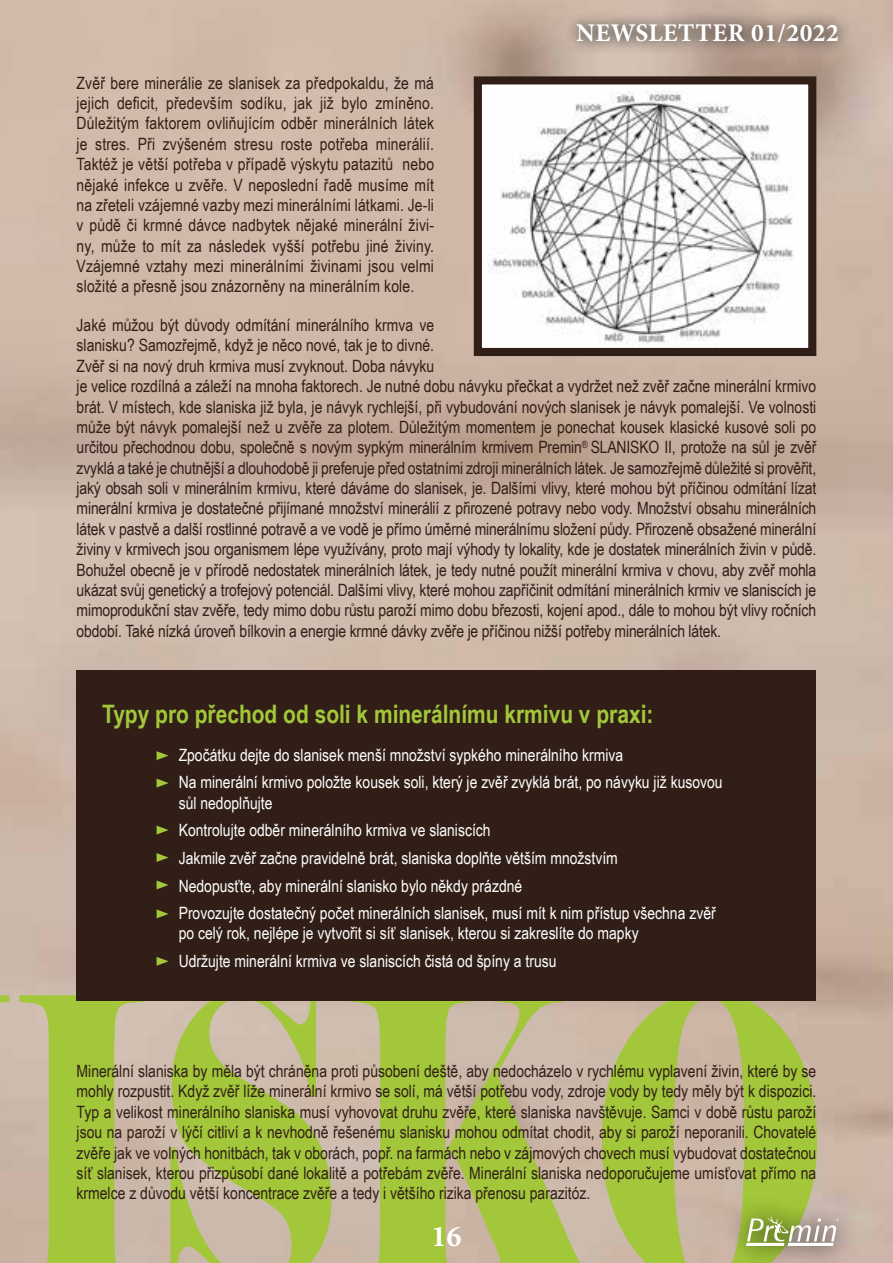
<style>
.page{position:relative;width:893px;height:1263px;background:#fff}
.page>*{position:absolute;margin:0;border:0;box-sizing:border-box;transform-origin:0 0}
.t1{font:700 30px "Minion Pro";color:#fff}
.t2{font:700 25.5px "Arial Narrow";color:#a2c73a}
.t3{font:700 25.5px "Minion Pro";letter-spacing:.02em;color:#fff}
.t4{font:16.95px/20.4px "Arial Narrow";letter-spacing:-.01em;color:#311e16;text-align:justify}
.t5{font:16.95px/27.6px "Arial Narrow";color:#fff}
</style>
<div class="page">
<img style="left:0;top:0;width:893px;height:1263px">
<svg style="left:0;top:995px;width:9px;height:268px;background:#c9b6a5"></svg>
<svg style="left:19px;top:995px;width:125px;height:268px;background:#b5c06d"></svg>
<svg style="left:170px;top:1001px;width:161px;height:262px;background:#b6c16f"></svg>
<svg style="left:351px;top:1001px;width:251px;height:262px;background:#b8be75"></svg>
<svg style="left:602px;top:991px;width:215px;height:272px;background:#b4be69"></svg>
<div style="left:77px;top:670px;width:739px;height:331px;background:#311e16"></div>
<svg style="left:157px;top:751px;width:12px;height:9px"></svg>
<svg style="left:157px;top:826px;width:12px;height:8px"></svg>
<svg style="left:157px;top:880px;width:12px;height:9px"></svg>
<svg style="left:157px;top:909px;width:12px;height:9px"></svg>
<svg style="left:157px;top:779px;width:12px;height:8px"></svg>
<svg style="left:157px;top:853px;width:12px;height:9px"></svg>
<svg style="left:157px;top:957px;width:12px;height:9px"></svg>
<img style="left:483px;top:85px;width:324px;height:262px">
<div style="left:474px;top:76px;width:342px;height:280px;border:8px solid #311e16"></div>
<svg style="left:724px;top:1196px;width:135px;height:67px;background:#b4b37c"></svg>
<svg style="left:746px;top:1215px;width:93px;height:31px"></svg>
<svg style="left:564px;top:10px;width:287px;height:45px;background:#ad9a8e"></svg>
<hr style="left:892px;top:63px;width:1px;height:45px;background:#311e16">
<hr style="left:892px;top:99px;width:1px;height:45px;background:#311e16">
<svg style="left:892px;top:382px;width:1px;height:881px"></svg>
<p class="t4" style="left:77px;top:72px;width:359px">Zvěř bere minerálie ze slanisek za předpokaldu, že má jejich deficit, především sodíku, jak již bylo zmíněno.<br>Důležitým faktorem ovliňujícím odběr minerálních látek je stres. Při zvýšeném stresu roste potřeba minerálií.<br>Taktéž je větší potřeba v případě výskytu patazitů nebo nějaké infekce u zvěře. V neposlední řadě musíme mít na zřeteli vzájemné vazby mezi minerálními látkami. Je-li v půdě či krmné dávce nadbytek nějaké minerální živi&shy;ny, může to mít za následek vyšší potřebu jiné živiny.<br>Vzájemné vztahy mezi minerálními živinami jsou velmi složité a přesně jsou znázorněny na minerálním kole.</p>
<h2 class="t3" style="left:576px;top:15px;width:264px">NEWSLETTER 01/2022</h2>
<p class="t4" style="left:77px;top:314px;width:741px;text-align:left">Jaké můžou být důvody odmítání minerálního krmva ve<br>slanisku? Samozřejmě, když je něco nové, tak je to divné.<br>Zvěř si na nový druh krmiva musí zvyknout. Doba návyku<br>je velice rozdílná a záleží na mnoha faktorech. Je nutné dobu návyku přečkat a vydržet než zvěř začne minerální krmivo brát. V místech, kde slaniska již byla, je návyk rychlejší, při vybudování nových slanisek je návyk pomalejší. Ve volnosti může být návyk pomalejší než u zvěře za plotem. Důležitým momentem je ponechat kousek klasické kusové soli po určitou přechodnou dobu, společně s novým sypkým minerálním krmivem Premin<sup>®</sup> SLANISKO II, protože na sůl je zvěř zvyklá a také je chutnější a dlouhodobě ji preferuje před ostatními zdroji minerálních látek. Je samozřejmě důležité si prověřit, jaký obsah soli v minerálním krmivu, které dáváme do slanisek, je. Dalšími vlivy, které mohou být příčinou odmítání lízat minerální krmiva je dostatečné přijímané množství minerálií z přirozené potravy nebo vody. Množství obsahu minerálních látek v pastvě a další rostlinné potravě a ve vodě je přímo úměrné minerálnímu složení půdy. Přirozeně obsažené minerální živiny v krmivech jsou organismem lépe využívány, proto mají výhody ty lokality, kde je dostatek minerálních živin v půdě.<br>Bohužel obecně je v přírodě nedostatek minerálních látek, je tedy nutné použít minerální krmiva v chovu, aby zvěř mohla ukázat svůj genetický a trofejový potenciál. Dalšími vlivy, které mohou zapříčinit odmítání minerálních krmiv ve slaniscích je mimoprodukční stav zvěře, tedy mimo dobu růstu paroží mimo dobu březosti, kojení apod., dále to mohou být vlivy ročních období. Také nízká úroveň bílkovin a energie krmné dávky zvěře je příčinou nižší potřeby minerálních látek.</p>
<h2 class="t2" style="left:102px;top:694px;width:553px">Typy pro přechod od soli k minerálnímu krmivu v praxi:</h2>
<p class="t5" style="left:179px;top:740px;width:545px">Zpočátku dejte do slanisek menší množství sypkého minerálního krmiva<br>Na minerální krmivo položte kousek soli, který je zvěř zvyklá brát, po návyku již kusovou</p>
<p class="t5" style="left:179px;top:788px;width:539px">sůl nedoplňujte<br>Kontrolujte odběr minerálního krmiva ve slaniscích<br>Jakmile zvěř začne pravidelně brát, slaniska doplňte větším množstvím<br>Nedopusťte, aby minerální slanisko bylo někdy prázdné<br>Provozujte dostatečný počet minerálních slanisek, musí mít k nim přístup všechna zvěř</p>
<p class="t5" style="left:179px;top:919px;width:461px">po celý rok, nejlépe je vytvořit si síť slanisek, kterou si zakreslíte do mapky<br>Udržujte minerální krmiva ve slaniscích čistá od špíny a trusu</p>
<p class="t4" style="left:77px;top:1060px;width:741px">Minerální slaniska by měla být chráněna proti působení deště, aby nedocházelo v rychlému vyplavení živin, které by se mohly rozpustit. Když zvěř líže minerální krmivo se solí, má větší potřebu vody, zdroje vody by tedy měly být k dispozici.<br>Typ a velikost minerálního slaniska musí vyhovovat druhu zvěře, které slaniska navštěvuje. Samci v době růstu paroží jsou na paroží v lýčí citliví a k nevhodně řešenému slanisku mohou odmítat chodit, aby si paroží neporanili. Chovatelé zvěře jak ve volných honitbách, tak v oborách, popř. na farmách nebo v zájmových chovech musí vybudovat dostatečnou síť slanisek, kterou přizpůsobí dané lokalitě a potřebám zvěře. Minerální slaniska nedoporučujeme umísťovat přímo na krmelce z důvodu větší koncentrace zvěře a tedy i většího rizika přenosu parazitóz.</p>
<h1 class="t1" style="left:431px;top:1215px;width:31px">16</h1>
</div>
